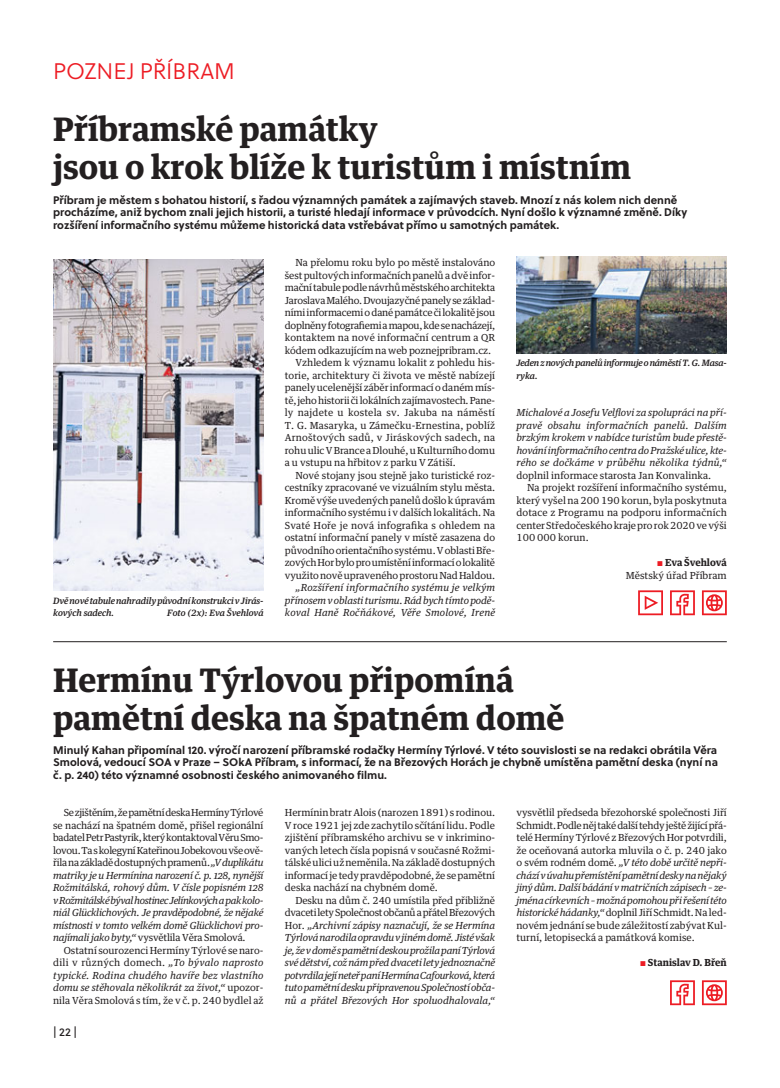
<style>
.page{position:relative;width:780px;height:1088px;background:#fff}
.page>*{position:absolute;margin:0;border:0;box-sizing:border-box;transform-origin:0 0}
.t1{font:700 32.5px/37.5px "Guardian Text Egyp";color:#231f20}
.t2{font:22.5px "Soleil Lt";color:#ed1c24}
.t3{font:11.25px "Soleil Bk";color:#231f20}
.t4{font:700 11px/12.5px "Soleil";color:#231f20}
.t5{font:9.75px/12.5px "Guardian Text Egyp";letter-spacing:-.005em;color:#231f20;text-align:justify}
.t6{font:italic 9.75px/12.5px "Guardian Text Egyp";letter-spacing:-.005em;color:#231f20;text-align:justify}
.t7{font:9.75px "Guardian Text Egyp";letter-spacing:-.025em;color:#231f20}
.t8{font:9.75px "Guardian Text Egyp";letter-spacing:.02em;color:#231f20}
.t9{font:9.75px "Guardian Text Egyp";letter-spacing:-.03em;color:#231f20}
.t10{font:9.75px "Guardian Text Egyp";letter-spacing:.015em;color:#231f20}
.t11{font:700 9.75px "Guardian Text Egyp";color:#231f20}
.t12{font:italic 500 8.75px/12.5px "Guardian Text Egyp";letter-spacing:-.005em;color:#231f20}
.s1{font-family:"Soleil Bk";font-size:9.62px;color:#ed1c24}
.s2{font-weight:700}
.s3{font-style:normal}
.s4{font-style:italic}
.s5{font-family:"Soleil Bk";font-weight:400;font-size:9.62px;color:#ed1c24}
</style>
<div class="page">
<svg style="left:638px;top:590px;width:25px;height:25px"></svg>
<svg style="left:670px;top:590px;width:24px;height:25px"></svg>
<svg style="left:702px;top:590px;width:24px;height:25px"></svg>
<svg style="left:670px;top:980px;width:24px;height:25px"></svg>
<svg style="left:702px;top:980px;width:24px;height:25px"></svg>
<hr style="left:53px;top:641px;width:673px;height:1px;background:#231f20">
<img style="left:53px;top:260px;width:210px;height:331px">
<img style="left:516px;top:257px;width:210px;height:97px">
<h2 class="t2" style="left:53px;top:58px;width:183px">POZNEJ PŘÍBRAM</h2>
<h1 class="t1" style="left:53px;top:113px;width:579px">Příbramské památky<br>jsou o krok blíže k turistům i místním</h1>
<p class="t4" style="left:53px;top:194px;width:635px">Příbram je městem s bohatou historií, s řadou významných památek a zajímavých staveb. Mnozí z nás kolem nich denně procházíme, aniž bychom znali jejich historii, a turisté hledají informace v průvodcích. Nyní došlo k významné změně. Díky rozšíření informačního systému můžeme historická data vstřebávat přímo u samotných památek.</p>
<p class="t12" style="left:53px;top:595px;width:212px">Dvě nové tabule nahradily původní konstrukci v Jirás&shy;kových sadech.</p>
<p class="t12" style="left:167px;top:607px;width:98px">Foto (2x): Eva Švehlová</p>
<p class="t5" style="left:295px;top:257px;width:201px">Na přelomu roku bylo po městě instalováno</p>
<p class="t5" style="left:285px;top:270px;width:212px">šest pultových informačních panelů a dvě infor-</p>
<p class="t5" style="left:285px;top:282px;width:212px">mační tabule podle návrhů městského architekta</p>
<p class="t7" style="left:285px;top:296px;width:212px">Jaroslava Malého. Dvoujazyčné panely se základ-</p>
<p class="t5" style="left:285px;top:307px;width:212px">ními informacemi o dané památce či lokalitě jsou</p>
<p class="t9" style="left:285px;top:321px;width:212px">doplněny fotografiemi a mapou, kde se nacházejí,</p>
<p class="t5" style="left:285px;top:332px;width:212px">kontaktem na nové informační centrum a QR</p>
<p class="t5" style="left:285px;top:345px;width:208px">kódem odkazujícím na web poznejpribram.cz.</p>
<p class="t5" style="left:295px;top:357px;width:201px">Vzhledem k významu lokalit z pohledu his-</p>
<p class="t5" style="left:285px;top:370px;width:212px">torie, architektury či života ve městě nabízejí</p>
<p class="t5" style="left:285px;top:382px;width:212px">panely ucelenější záběr informací o daném mís-</p>
<p class="t5" style="left:285px;top:395px;width:212px">tě, jeho historii či lokálních zajímavostech. Pane-</p>
<p class="t8" style="left:285px;top:408px;width:212px">ly najdete u kostela sv. Jakuba na náměstí</p>
<p class="t5" style="left:285px;top:420px;width:212px">T. G. Masaryka, u Zámečku-Ernestina, poblíž</p>
<p class="t8" style="left:285px;top:433px;width:212px">Arnoštových sadů, v Jiráskových sadech, na</p>
<p class="t5" style="left:285px;top:445px;width:212px">rohu ulic V Brance a Dlouhé, u Kulturního domu</p>
<p class="t5" style="left:285px;top:457px;width:172px">a u vstupu na hřbitov z parku V Zátiší.</p>
<p class="t5" style="left:295px;top:470px;width:201px">Nové stojany jsou stejně jako turistické roz-</p>
<p class="t5" style="left:285px;top:482px;width:212px">cestníky zpracované ve vizuálním stylu města.</p>
<p class="t5" style="left:285px;top:495px;width:212px">Kromě výše uvedených panelů došlo k úpravám</p>
<p class="t5" style="left:285px;top:507px;width:212px">informačního systému i v dalších lokalitách. Na</p>
<p class="t10" style="left:285px;top:521px;width:212px">Svaté Hoře je nová infografika s ohledem na</p>
<p class="t5" style="left:285px;top:532px;width:212px">ostatní informační panely v místě zasazena do</p>
<p class="t5" style="left:285px;top:545px;width:212px">původního orientačního systému. V oblasti Bře-</p>
<p class="t7" style="left:285px;top:558px;width:212px">zových Hor bylo pro umístění informací o lokalitě</p>
<p class="t5" style="left:285px;top:570px;width:212px">využito nově upraveného prostoru Nad Haldou.</p>
<p class="t6" style="left:285px;top:582px;width:212px;text-indent:11px">„Rozšíření informačního systému je velkým přínosem v oblasti turismu. Rád bych tímto podě&shy;koval Haně Ročňákové, Věře Smolové, Ireně</p>
<p class="t12" style="left:516px;top:357px;width:212px">Jeden z nových panelů informuje o náměstí T. G. Masa&shy;ryka.</p>
<p class="t6" style="left:516px;top:407px;width:212px">Michalové a Josefu Velflovi za spolupráci na pří&shy;pravě obsahu informačních panelů. Dalším brzkým krokem v nabídce turistům bude přestě&shy;hování informačního centra do Pražské ulice, kte&shy;rého se dočkáme v průběhu několika týdnů,“</p>
<p class="t5" style="left:516px;top:470px;width:196px">doplnil informace starosta Jan Konvalinka.</p>
<p class="t5" style="left:527px;top:482px;width:201px">Na projekt rozšíření informačního systému,</p>
<p class="t5" style="left:516px;top:495px;width:212px">který vyšel na 200 190 korun, byla poskytnuta</p>
<p class="t5" style="left:516px;top:507px;width:212px">dotace z Programu na podporu informačních</p>
<p class="t5" style="left:516px;top:520px;width:212px">center Středočeského kraje pro rok 2020 ve výši</p>
<p class="t5" style="left:516px;top:532px;width:74px">100 000 korun.</p>
<p class="t5" style="left:625px;top:557px;width:102px;text-align:right"><span class="s1">S</span> <span class="s2">Eva Švehlová<br></span>Městský úřad Příbram</p>
<h1 class="t1" style="left:53px;top:664px;width:512px">Hermínu Týrlovou připomíná pamětní deska na špatném domě</h1>
<p class="t4" style="left:53px;top:744px;width:666px;text-align:justify">Minulý Kahan připomínal 120. výročí narození příbramské rodačky Hermíny Týrlové. V této souvislosti se na redakci obrátila Věra Smolová, vedoucí SOA v Praze – SOkA Příbram, s informací, že na Březových Horách je chybně umístěna pamětní deska (nyní na č. p. 240) této významné osobnosti českého animovaného filmu.</p>
<p class="t6" style="left:53px;top:807px;width:212px;text-indent:11px"><span class="s3">Se zjištěním, že pamětní deska Hermíny Týrlové se nachází na špatném domě, přišel regionální badatel Petr Pastyrik, který kontaktoval Věru Smo&shy;lovou. Ta s kolegyní Kateřinou Jobekovou vše ově&shy;řila na základě dostupných pramenů.</span> „V duplikátu matriky je u Hermínina narození č. p. 128, nynější Rožmitálská, rohový dům. V čísle popisném 128 vRožmitálské býval hostinec Jelínkových apak kolo&shy;niál Glücklichových. Je pravděpodobné, že nějaké místnosti v tomto velkém domě Glücklichovi pro&shy;najímali jako byty,“ <span class="s3">vysvětlila Věra Smolová.</span></p>
<p class="t5" style="left:53px;top:945px;width:212px;text-indent:11px">Ostatní sourozenci Hermíny Týrlové se naro&shy;dili v různých domech. <span class="s4">„To bývalo naprosto typické. Rodina chudého havíře bez vlastního domu se stěhovala několikrát za život,“</span> upozor&shy;nila Věra Smolová s tím, že v č. p. 240 bydlel až</p>
<p class="t3" style="left:53px;top:1026px;width:25px">| 22 |</p>
<p class="t5" style="left:285px;top:807px;width:212px">Hermínin bratr Alois (narozen 1891) s rodinou.<br>V roce 1921 jej zde zachytilo sčítání lidu. Podle zjištění příbramského archivu se v inkrimino&shy;vaných letech čísla popisná v současné Rožmi&shy;tálské ulici už neměnila. Na základě dostupných informací je tedy pravděpodobné, že se pamětní deska nachází na chybném domě.</p>
<p class="t6" style="left:285px;top:895px;width:212px;text-indent:11px"><span class="s3">Desku na dům č. 240 umístila před přibližně dvaceti lety Společnost občanů apřátel Březových Hor.</span> „Archivní zápisy naznačují, že se Hermína Týrlová narodila opravdu v jiném domě. Jisté však je, že vdomě s pamětní deskou prožila paní Týrlová své dětství, což nám před dvaceti lety jednoznačně potvrdila její neteř paní Hermína Cafourková, která tuto pamětní desku připravenou Společností obča&shy;nů a přátel Březových Hor spoluodhalovala,“</p>
<p class="t5" style="left:516px;top:807px;width:212px">vysvětlil předseda březohorské společnosti Jiří Schmidt. Podle něj také další tehdy ještě žijící přá&shy;telé Hermíny Týrlové z Březových Hor potvrdili, že oceňovaná autorka mluvila o č. p. 240 jako o svém rodném domě. <span class="s4">„V této době určitě nepři&shy;chází vúvahu přemístění pamětní desky na nějaký jiný dům. Další bádání v matričních zápisech – ze - jména církevních – možná pomohou při řešení této historické hádanky,“</span> doplnil Jiří Schmidt. Na led&shy;novém jednání se bude záležitostí zabývat Kul&shy;turní, letopisecká a památková komise.</p>
<p class="t11" style="left:640px;top:958px;width:88px"><span class="s5">S</span> Stanislav D. Břeň</p>
</div>
